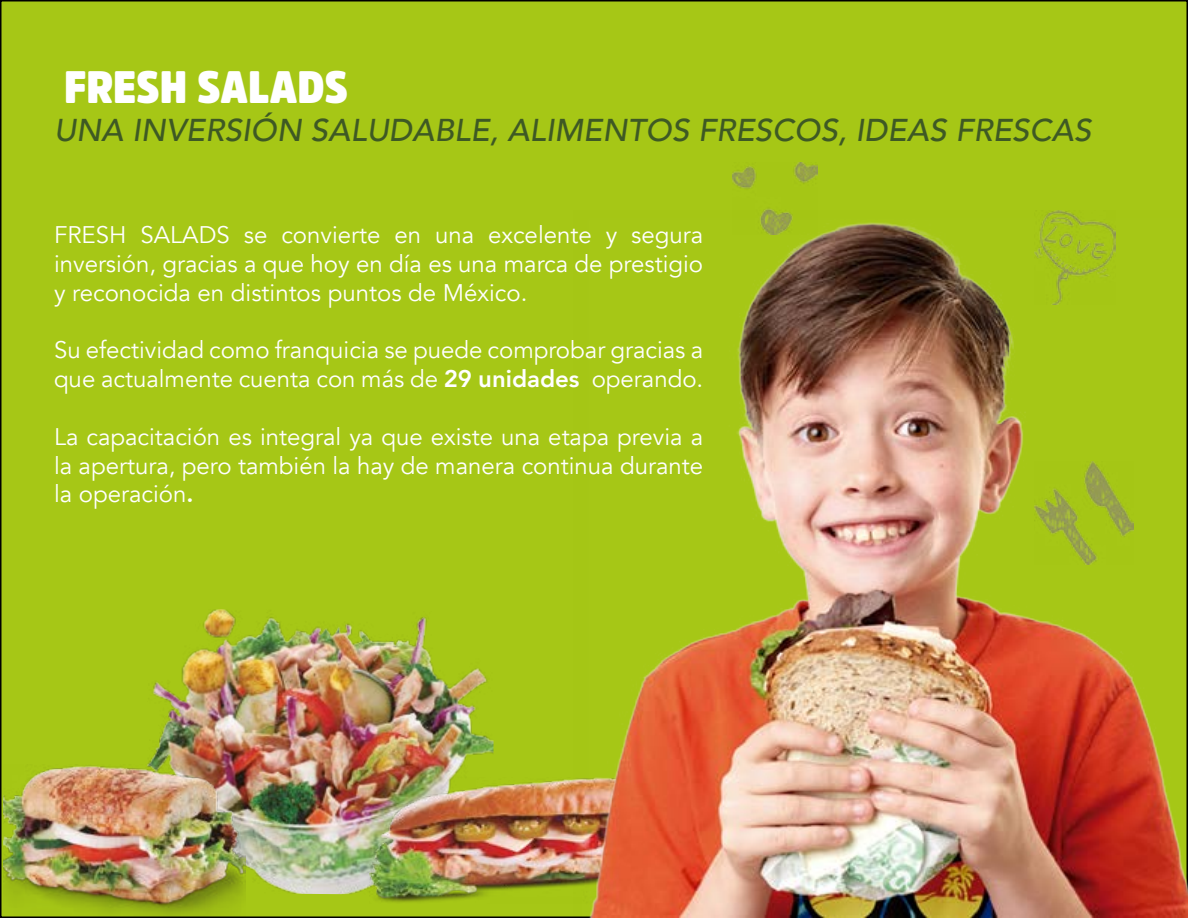
<style>
.page{position:relative;width:1188px;height:918px;background:#fff}
.page>*{position:absolute;margin:0;border:0;box-sizing:border-box;transform-origin:0 0}
.t1{font:900 45px "Amsi Pro Narw";color:#fff}
.t2{font:italic 500 31.5px "Avenir";color:#3e5924}
.t3{font:24px/28.8px "Avenir";color:#fff;text-align:justify}
.s1{font-weight:800}
</style>
<div class="page">
<div style="left:1px;top:1px;width:1186px;height:916px;background:#a6c716"></div>
<img style="left:148px;top:609px;width:346px;height:286px">
<img style="left:3px;top:764px;width:243px;height:154px">
<img style="left:369px;top:777px;width:204px;height:126px">
<img style="left:732px;top:162px;width:86px;height:48px">
<img style="left:573px;top:210px;width:615px;height:708px">
<h1 class="t1" style="left:64px;top:56px;width:285px">FRESH SALADS</h1>
<h2 class="t2" style="left:54px;top:111px;width:1039px">UNA INVERSIÓN SALUDABLE, ALIMENTOS FRESCOS, IDEAS FRESCAS</h2>
<p class="t3" style="left:54px;top:221px;width:651px">FRESH SALADS se convierte en una excelente y segura inversión, gracias a que hoy en día es una marca de prestigio y reconocida en distintos puntos de México.</p>
<p class="t3" style="left:54px;top:336px;width:651px">Su efectividad como franquicia se puede comprobar gracias a que actualmente cuenta con más de <span class="s1">29 unidades</span> operando.</p>
<p class="t3" style="left:54px;top:423px;width:651px">La capacitación es integral ya que existe una etapa previa a la apertura, pero también la hay de manera continua durante la operación<span class="s1">.</span></p>
</div>
